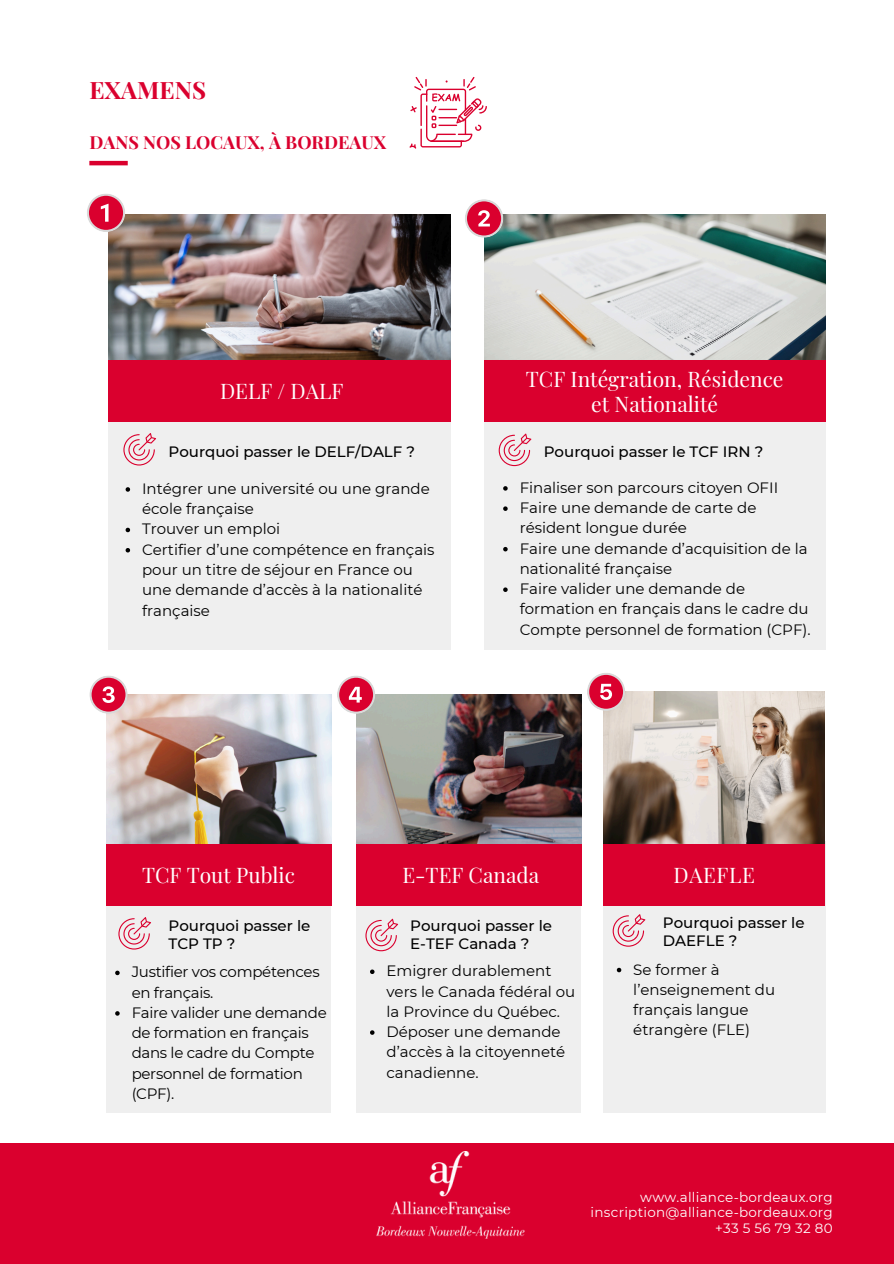
<style>
.page{position:relative;width:894px;height:1264px;background:#fff}
.page>*{position:absolute;margin:0;border:0;box-sizing:border-box;transform-origin:0 0}
.t1{font:700 24px "Playfair Display";color:#da002e}
.t2{font:21px/24.8px "Playfair Display";color:#fff;text-align:center}
.t3{font:700 18px "Playfair Display";color:#da002e}
.t4{font:15px/20.2px "Montserrat";color:#000}
.t5{font:500 15px/18px "Montserrat";color:#000}
.t6{font:15px/20.2px "Montserrat";letter-spacing:-.02em;color:#000}
.t7{font:13.5px "Montserrat";letter-spacing:.02em;color:#fff}
</style>
<div class="page">
<div style="left:0;top:1143px;width:893px;height:120px;background:#da002e"></div>
<img style="left:377px;top:1151px;width:147px;height:86px">
<hr style="left:89px;top:161px;width:39px;height:4px;background:#da002e">
<div style="left:108px;top:363px;width:342px;height:286px;background:#efefef"></div>
<img style="left:109px;top:215px;width:342px;height:148px">
<div style="left:484px;top:363px;width:341px;height:286px;background:#efefef"></div>
<img style="left:484px;top:215px;width:341px;height:145px">
<div style="left:106px;top:843px;width:225px;height:269px;background:#efefef"></div>
<img style="left:106px;top:694px;width:225px;height:150px">
<div style="left:356px;top:846px;width:224px;height:266px;background:#efefef"></div>
<img style="left:356px;top:694px;width:225px;height:150px">
<div style="left:108px;top:360px;width:342px;height:62px;background:#da002e"></div>
<div style="left:484px;top:360px;width:341px;height:62px;background:#da002e"></div>
<div style="left:106px;top:844px;width:225px;height:61px;background:#da002e"></div>
<div style="left:356px;top:844px;width:225px;height:61px;background:#da002e"></div>
<svg style="left:87px;top:194px;width:38px;height:38px"></svg>
<svg style="left:465px;top:199px;width:38px;height:38px"></svg>
<svg style="left:89px;top:676px;width:39px;height:37px"></svg>
<svg style="left:337px;top:676px;width:38px;height:37px"></svg>
<svg style="left:409px;top:77px;width:78px;height:72px"></svg>
<svg style="left:123px;top:433px;width:33px;height:32px"></svg>
<div style="left:603px;top:841px;width:222px;height:271px;background:#efefef"></div>
<svg style="left:118px;top:917px;width:33px;height:32px"></svg>
<svg style="left:365px;top:918px;width:33px;height:33px"></svg>
<svg style="left:498px;top:433px;width:33px;height:33px"></svg>
<img style="left:603px;top:691px;width:221px;height:152px">
<div style="left:603px;top:844px;width:221px;height:61px;background:#da002e"></div>
<svg style="left:612px;top:914px;width:33px;height:32px"></svg>
<svg style="left:587px;top:673px;width:38px;height:38px"></svg>
<svg style="left:125px;top:487px;width:5px;height:4px"></svg>
<svg style="left:125px;top:527px;width:5px;height:5px"></svg>
<svg style="left:125px;top:548px;width:5px;height:4px"></svg>
<svg style="left:503px;top:486px;width:4px;height:4px"></svg>
<svg style="left:503px;top:506px;width:4px;height:5px"></svg>
<svg style="left:503px;top:547px;width:4px;height:4px"></svg>
<svg style="left:503px;top:587px;width:4px;height:5px"></svg>
<svg style="left:115px;top:970px;width:5px;height:5px"></svg>
<svg style="left:115px;top:1011px;width:5px;height:4px"></svg>
<svg style="left:370px;top:969px;width:4px;height:5px"></svg>
<svg style="left:370px;top:1030px;width:4px;height:4px"></svg>
<svg style="left:616px;top:967px;width:5px;height:5px"></svg>
<p class="t1" style="left:89px;top:73px;width:118px">EXAMENS</p>
<p class="t3" style="left:89px;top:130px;width:298px">DANS NOS LOCAUX, À BORDEAUX</p>
<p class="t2" style="left:220px;top:378px;width:125px">DELF / DALF</p>
<p class="t5" style="left:168px;top:443px;width:248px">Pourquoi passer le DELF/DALF ?</p>
<p class="t4" style="left:142px;top:478px;width:289px">Intégrer une université ou une grande école française</p>
<p class="t4" style="left:142px;top:519px;width:140px">Trouver un emploi</p>
<p class="t4" style="left:142px;top:539px;width:294px">Certifier d’une compétence en français pour un titre de séjour en France ou une demande d’accès à la nationalité française</p>
<p class="t2" style="left:525px;top:366px;width:259px">TCF Intégration, Résidence et Nationalité</p>
<h5 class="t5" style="left:543px;top:443px;width:221px">Pourquoi passer le TCF IRN ?</h5>
<p class="t4" style="left:519px;top:477px;width:260px">Finaliser son parcours citoyen OFII</p>
<p class="t4" style="left:519px;top:497px;width:238px">Faire une demande de carte de résident longue durée</p>
<h3 class="t4" style="left:519px;top:538px;width:289px">Faire une demande d’acquisition de la nationalité française</h3>
<p class="t4" style="left:519px;top:578px;width:292px">Faire valider une demande de formation en français dans le cadre du<br>Compte personnel de formation (CPF).</p>
<h3 class="t2" style="left:142px;top:861px;width:154px">TCF Tout Public</h3>
<p class="t2" style="left:402px;top:861px;width:138px">E-TEF Canada</p>
<h5 class="t5" style="left:168px;top:916px;width:143px">Pourquoi passer le<br>TCP TP ?</h5>
<p class="t6" style="left:132px;top:961px;width:189px">Justifier vos compétences en français.</p>
<p class="t6" style="left:132px;top:1002px;width:196px">Faire valider une demande de formation en français dans le cadre du Compte personnel de formation (CPF).</p>
<p class="t5" style="left:410px;top:916px;width:143px">Pourquoi passer le<br>E-TEF Canada ?</p>
<p class="t4" style="left:386px;top:960px;width:190px">Emigrer durablement vers le Canada fédéral ou la Province du Québec.</p>
<h3 class="t4" style="left:386px;top:1021px;width:180px">Déposer une demande d’accès à la citoyenneté canadienne.</h3>
<p class="t2" style="left:673px;top:861px;width:83px">DAEFLE</p>
<h5 class="t5" style="left:662px;top:913px;width:143px">Pourquoi passer le<br>DAEFLE ?</h5>
<p class="t4" style="left:633px;top:959px;width:143px">Se former à l’enseignement du français langue étrangère (FLE)</p>
<h5 class="t7" style="left:640px;top:1188px;width:194px">www.alliance-bordeaux.org</h5>
<p class="t7" style="left:590px;top:1204px;width:243px">inscription@alliance-bordeaux.org</p>
<p class="t7" style="left:715px;top:1219px;width:119px">+33 5 56 79 32 80</p>
</div>
